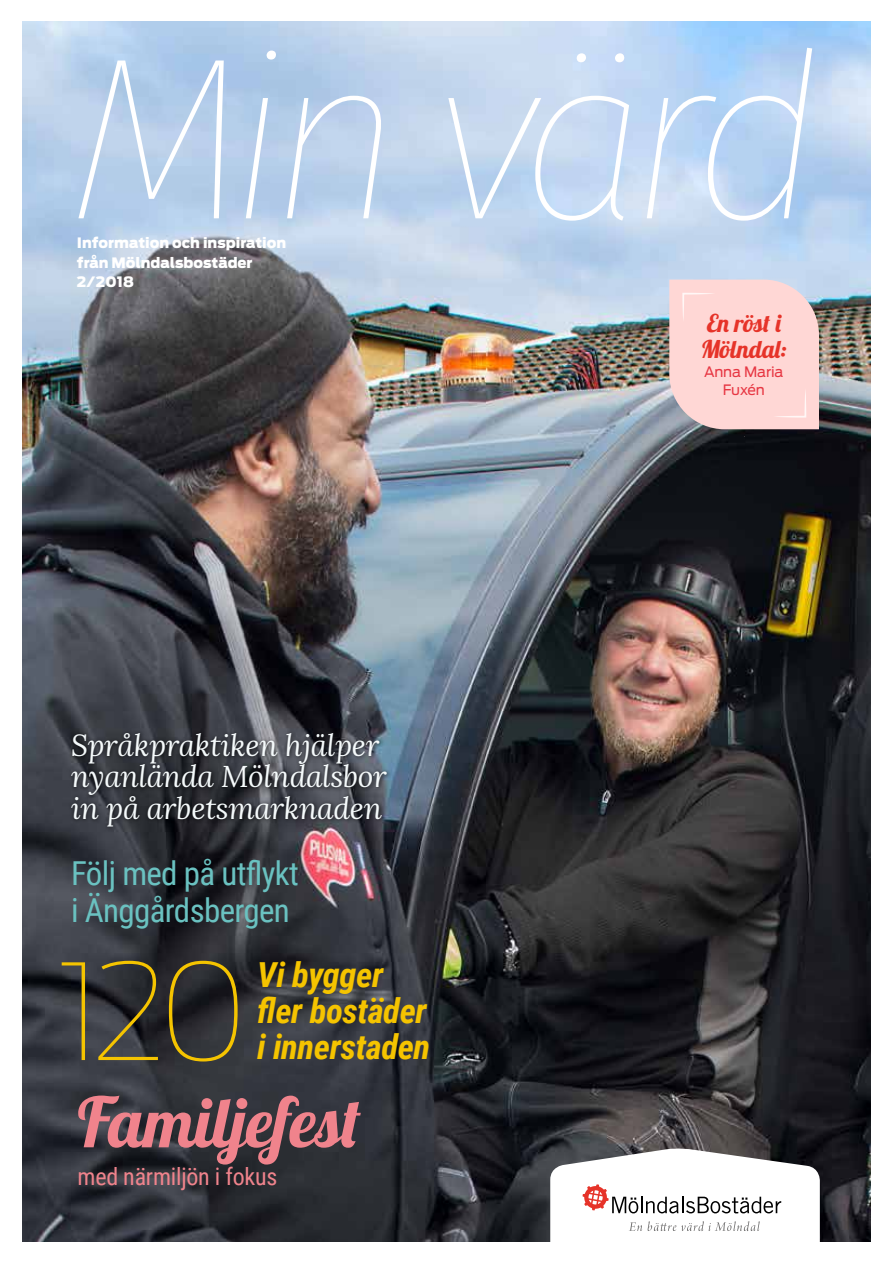
<style>
.page{position:relative;width:893px;height:1263px;background:#fff}
.page>*{position:absolute;margin:0;border:0;box-sizing:border-box;transform-origin:0 0}
.t1{font:italic 100 231.75px "Fira Sans";letter-spacing:-.08em;color:#fff}
.t2{font:100 131.85px "Antenna";color:#f5c400}
.t3{font:69px "Lobster";letter-spacing:-.01em;color:#f0838c}
.t4{font:italic 700 34.5px/36px "Roboto Condensed";letter-spacing:-.01em;color:#f5c400}
.t5{font:33px/37.5px "Roboto Condensed";letter-spacing:-.02em;color:#6ac2c1}
.t6{font:italic 30px/31.5px "Lora";letter-spacing:-.01em;color:#f5fafb}
.t7{font:24.45px/26.5px "Lobster";color:#e63329}
.t8{font:24px "Roboto Condensed";letter-spacing:-.01em;color:#f0838c}
.t9{font:900 14.25px/19.5px "Antenna";color:#fff}
.t10{font:14.25px/18.3px "Antenna";letter-spacing:-.01em;color:#e73743;text-align:center}
</style>
<div class="page">
<img style="left:22px;top:21px;width:849px;height:1221px">
<svg style="left:550px;top:1147px;width:270px;height:95px"></svg>
<div style="left:68px;top:729px;width:324px;height:103px;background:#000;opacity:.75"></div>
<svg style="left:669px;top:280px;width:150px;height:149px;background:#f8d4d3"></svg>
<h1 class="t1" style="left:69px;top:-25px;width:757px">Min värd</h1>
<p class="t9" style="left:77px;top:234px;width:211px">Information och inspiration från Mölndalsbostäder<br>2/2018</p>
<p class="t6" style="left:71px;top:729px;width:317px">Språkpraktiken hjälper nyanlända Mölndalsbor in på arbetsmarknaden</p>
<p class="t5" style="left:71px;top:853px;width:229px">Följ med på utflykt i Änggårdsbergen</p>
<h2 class="t2" style="left:56px;top:933px;width:195px">120</h2>
<p class="t4" style="left:257px;top:955px;width:171px">Vi bygger fler bostäder</p>
<p class="t4" style="left:257px;top:1027px;width:174px">i innerstaden</p>
<h3 class="t3" style="left:78px;top:1078px;width:284px">Familjefest</h3>
<p class="t8" style="left:78px;top:1159px;width:201px">med närmiljön i fokus</p>
<p class="t7" style="left:701px;top:309px;width:88px">En röst i<br>Mölndal:</p>
<p class="t10" style="left:704px;top:362px;width:81px">Anna Maria<br>Fuxén</p>
</div>
